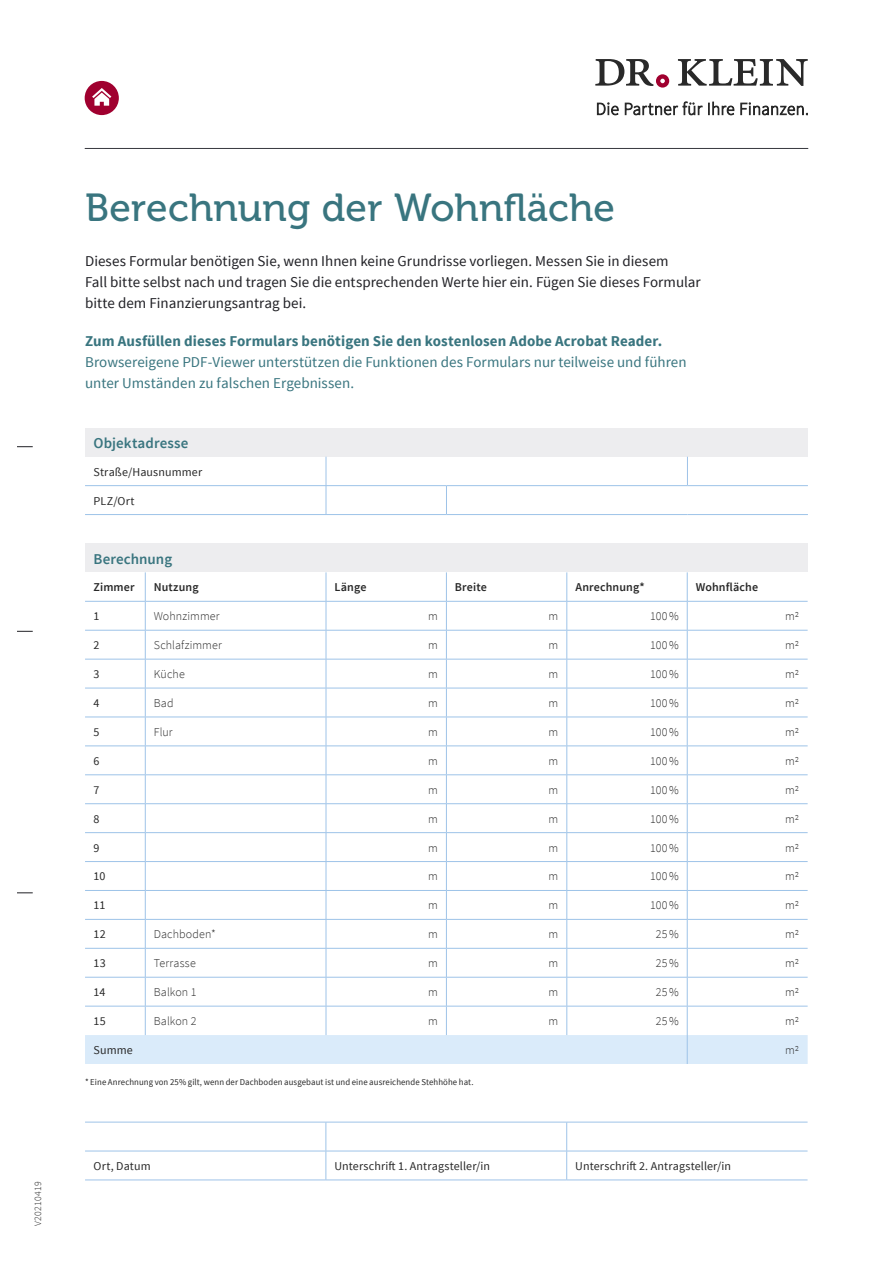
<style>
.page{position:relative;width:893px;height:1263px;background:#fff}
.page>*{position:absolute;margin:0;border:0;box-sizing:border-box;transform-origin:0 0}
.t1{font:39px "Museo 500";letter-spacing:.005em;color:#39757f}
.t2{font:15px/21px "Source Sans Pro";color:#202025}
.t3{font:15px/21px "Source Sans Pro";letter-spacing:.005em;color:#39757f}
.t4{font:700 15px "Source Sans Pro";letter-spacing:.005em;color:#39757f}
.t5{font:600 15px "Source Sans Pro";letter-spacing:.005em;color:#39757f}
.t6{font:300 12px "Source Sans Pro";letter-spacing:.005em;color:#292929}
.t7{font:12px "Source Sans Pro";letter-spacing:.01em;color:#292929}
.t8{font:600 12px "Source Sans Pro";letter-spacing:.01em;color:#292929}
.t9{font:300 9.75px "Source Sans Pro";letter-spacing:.035em;color:#292929}
.t10{font:9px "Source Sans Pro";letter-spacing:.01em;color:#292929}
</style>
<div class="page">
<svg style="left:17px;top:446px;width:16px;height:1px"></svg>
<svg style="left:17px;top:892px;width:16px;height:1px"></svg>
<svg style="left:17px;top:631px;width:16px;height:1px"></svg>
<hr style="left:85px;top:148px;width:723px;height:1px;background:#36373e">
<svg style="left:595px;top:59px;width:74px;height:29px"></svg>
<svg style="left:678px;top:59px;width:130px;height:27px"></svg>
<svg style="left:597px;top:103px;width:21px;height:12px"></svg>
<svg style="left:625px;top:102px;width:77px;height:13px"></svg>
<svg style="left:708px;top:102px;width:26px;height:13px"></svg>
<svg style="left:740px;top:103px;width:68px;height:12px"></svg>
<div style="left:85px;top:81px;width:34px;height:34px;background:#a0002f;border-radius:50%"></div>
<svg style="left:92px;top:88px;width:19px;height:18px"></svg>
<div style="left:85px;top:428px;width:723px;height:29px;background:#ededef"></div>
<svg style="left:687px;top:457px;width:1px;height:28px"></svg>
<hr style="left:85px;top:485px;width:241px;height:1px;background:#9ec3e8">
<hr style="left:326px;top:485px;width:120px;height:1px;background:#9ec3e8">
<svg style="left:326px;top:457px;width:1px;height:57px"></svg>
<hr style="left:446px;top:485px;width:241px;height:1px;background:#9ec3e8">
<svg style="left:446px;top:486px;width:1px;height:28px"></svg>
<hr style="left:687px;top:485px;width:121px;height:1px;background:#9ec3e8">
<hr style="left:85px;top:514px;width:241px;height:1px;background:#9ec3e8">
<hr style="left:326px;top:514px;width:120px;height:1px;background:#9ec3e8">
<hr style="left:446px;top:514px;width:241px;height:1px;background:#9ec3e8">
<hr style="left:687px;top:514px;width:121px;height:1px;background:#9ec3e8">
<div style="left:85px;top:543px;width:723px;height:29px;background:#ededef"></div>
<svg style="left:85px;top:572px;width:723px;height:492px"></svg>
<hr style="left:85px;top:1179px;width:241px;height:1px;background:#9ec3e8">
<hr style="left:326px;top:1179px;width:241px;height:1px;background:#9ec3e8">
<hr style="left:567px;top:1179px;width:240px;height:1px;background:#9ec3e8">
<hr style="left:85px;top:1122px;width:241px;height:1px;background:#9ec3e8">
<hr style="left:326px;top:1122px;width:241px;height:1px;background:#9ec3e8">
<svg style="left:326px;top:1122px;width:1px;height:57px"></svg>
<hr style="left:567px;top:1122px;width:240px;height:1px;background:#9ec3e8">
<svg style="left:566px;top:1122px;width:1px;height:57px"></svg>
<hr style="left:85px;top:1151px;width:241px;height:1px;background:#9ec3e8">
<hr style="left:326px;top:1151px;width:241px;height:1px;background:#9ec3e8">
<hr style="left:567px;top:1151px;width:240px;height:1px;background:#9ec3e8">
<p class="t9" style="left:32px;top:1226px;width:46px;rotate:-90deg">V20210419</p>
<h1 class="t1" style="left:85px;top:186px;width:531px">Berechnung der Wohnfläche</h1>
<p class="t2" style="left:85px;top:250px;width:617px">Dieses Formular benötigen Sie, wenn Ihnen keine Grundrisse vorliegen. Messen Sie in diesem<br>Fall bitte selbst nach und tragen Sie die entsprechenden Werte hier ein. Fügen Sie dieses Formular bitte dem Finanzierungsantrag bei.</p>
<p class="t4" style="left:85px;top:331px;width:579px">Zum Ausfüllen dieses Formulars benötigen Sie den kostenlosen Adobe Acrobat Reader.</p>
<p class="t3" style="left:85px;top:351px;width:603px">Browsereigene PDF-Viewer unterstützen die Funktionen des Formulars nur teilweise und führen unter Umständen zu falschen Ergebnissen.</p>
<p class="t5" style="left:94px;top:433px;width:96px">Objektadresse</p>
<p class="t7" style="left:94px;top:464px;width:110px">Straße/Hausnummer</p>
<p class="t7" style="left:94px;top:493px;width:43px">PLZ/Ort</p>
<p class="t5" style="left:94px;top:549px;width:80px">Berechnung</p>
<p class="t8" style="left:94px;top:580px;width:43px">Zimmer</p>
<p class="t8" style="left:154px;top:580px;width:46px">Nutzung</p>
<p class="t8" style="left:334px;top:580px;width:33px">Länge</p>
<p class="t8" style="left:455px;top:580px;width:34px">Breite</p>
<p class="t8" style="left:575px;top:580px;width:71px">Anrechnung*</p>
<p class="t8" style="left:696px;top:580px;width:64px">Wohnfläche</p>
<p class="t7" style="left:94px;top:609px;width:7px">1</p>
<p class="t6" style="left:154px;top:609px;width:67px">Wohnzimmer</p>
<p class="t6" style="left:428px;top:609px;width:11px">m</p>
<p class="t6" style="left:549px;top:609px;width:11px">m</p>
<p class="t6" style="left:650px;top:609px;width:30px">100%</p>
<p class="t6" style="left:785px;top:609px;width:16px">m2</p>
<p class="t7" style="left:94px;top:638px;width:7px">2</p>
<p class="t6" style="left:154px;top:638px;width:70px">Schlafzimmer</p>
<p class="t6" style="left:428px;top:638px;width:11px">m</p>
<p class="t6" style="left:549px;top:638px;width:11px">m</p>
<p class="t6" style="left:650px;top:638px;width:30px">100%</p>
<p class="t6" style="left:785px;top:638px;width:16px">m2</p>
<p class="t7" style="left:94px;top:667px;width:7px">3</p>
<p class="t6" style="left:154px;top:667px;width:33px">Küche</p>
<p class="t6" style="left:428px;top:667px;width:11px">m</p>
<p class="t6" style="left:549px;top:667px;width:11px">m</p>
<p class="t6" style="left:650px;top:667px;width:30px">100%</p>
<p class="t6" style="left:785px;top:667px;width:16px">m2</p>
<p class="t7" style="left:94px;top:695px;width:7px">4</p>
<p class="t6" style="left:154px;top:696px;width:21px">Bad</p>
<p class="t6" style="left:428px;top:696px;width:11px">m</p>
<p class="t6" style="left:549px;top:696px;width:11px">m</p>
<p class="t6" style="left:650px;top:696px;width:30px">100%</p>
<p class="t6" style="left:785px;top:696px;width:16px">m2</p>
<p class="t7" style="left:94px;top:724px;width:7px">5</p>
<p class="t6" style="left:154px;top:725px;width:20px">Flur</p>
<p class="t6" style="left:428px;top:725px;width:11px">m</p>
<p class="t6" style="left:549px;top:725px;width:11px">m</p>
<p class="t6" style="left:650px;top:725px;width:30px">100%</p>
<p class="t6" style="left:785px;top:725px;width:16px">m2</p>
<p class="t7" style="left:94px;top:753px;width:7px">6</p>
<p class="t6" style="left:428px;top:753px;width:11px">m</p>
<p class="t6" style="left:549px;top:753px;width:11px">m</p>
<p class="t6" style="left:650px;top:753px;width:30px">100%</p>
<p class="t6" style="left:785px;top:753px;width:16px">m2</p>
<p class="t7" style="left:94px;top:782px;width:7px">7</p>
<p class="t6" style="left:428px;top:782px;width:11px">m</p>
<p class="t6" style="left:549px;top:782px;width:11px">m</p>
<p class="t6" style="left:650px;top:782px;width:30px">100%</p>
<p class="t6" style="left:785px;top:782px;width:16px">m2</p>
<p class="t7" style="left:94px;top:811px;width:7px">8</p>
<p class="t6" style="left:428px;top:811px;width:11px">m</p>
<p class="t6" style="left:549px;top:811px;width:11px">m</p>
<p class="t6" style="left:650px;top:811px;width:30px">100%</p>
<p class="t6" style="left:785px;top:811px;width:16px">m2</p>
<p class="t7" style="left:94px;top:840px;width:7px">9</p>
<p class="t6" style="left:428px;top:840px;width:11px">m</p>
<p class="t6" style="left:549px;top:840px;width:11px">m</p>
<p class="t6" style="left:650px;top:840px;width:30px">100%</p>
<p class="t6" style="left:785px;top:840px;width:16px">m2</p>
<p class="t7" style="left:94px;top:869px;width:13px">10</p>
<p class="t6" style="left:428px;top:869px;width:11px">m</p>
<p class="t6" style="left:549px;top:869px;width:11px">m</p>
<p class="t6" style="left:650px;top:869px;width:30px">100%</p>
<p class="t6" style="left:785px;top:869px;width:16px">m2</p>
<p class="t7" style="left:94px;top:898px;width:13px">11</p>
<p class="t6" style="left:428px;top:898px;width:11px">m</p>
<p class="t6" style="left:549px;top:898px;width:11px">m</p>
<p class="t6" style="left:650px;top:898px;width:30px">100%</p>
<p class="t6" style="left:785px;top:898px;width:16px">m2</p>
<p class="t7" style="left:94px;top:927px;width:14px">12</p>
<p class="t6" style="left:154px;top:927px;width:64px">Dachboden*</p>
<p class="t6" style="left:428px;top:927px;width:11px">m</p>
<p class="t6" style="left:549px;top:927px;width:11px">m</p>
<p class="t6" style="left:656px;top:927px;width:25px">25%</p>
<p class="t6" style="left:785px;top:927px;width:16px">m2</p>
<p class="t7" style="left:94px;top:956px;width:14px">13</p>
<p class="t6" style="left:154px;top:956px;width:44px">Terrasse</p>
<p class="t6" style="left:428px;top:956px;width:11px">m</p>
<p class="t6" style="left:549px;top:956px;width:11px">m</p>
<p class="t6" style="left:656px;top:956px;width:25px">25%</p>
<p class="t6" style="left:785px;top:956px;width:16px">m2</p>
<p class="t7" style="left:94px;top:985px;width:13px">14</p>
<p class="t6" style="left:154px;top:985px;width:44px">Balkon 1</p>
<p class="t6" style="left:428px;top:985px;width:11px">m</p>
<p class="t6" style="left:549px;top:985px;width:11px">m</p>
<p class="t6" style="left:656px;top:985px;width:25px">25%</p>
<p class="t6" style="left:785px;top:985px;width:16px">m2</p>
<p class="t7" style="left:94px;top:1013px;width:14px">15</p>
<p class="t6" style="left:154px;top:1014px;width:44px">Balkon 2</p>
<p class="t6" style="left:428px;top:1014px;width:11px">m</p>
<p class="t6" style="left:549px;top:1014px;width:11px">m</p>
<p class="t6" style="left:656px;top:1014px;width:25px">25%</p>
<p class="t6" style="left:785px;top:1014px;width:16px">m2</p>
<p class="t7" style="left:94px;top:1042px;width:41px">Summe</p>
<p class="t6" style="left:785px;top:1043px;width:16px">m2</p>
<p class="t10" style="left:85px;top:1076px;width:390px">* Eine Anrechnung von 25% gilt, wenn der Dachboden ausgebaut ist und eine ausreichende Stehhöhe hat.</p>
<p class="t7" style="left:94px;top:1158px;width:59px">Ort, Datum</p>
<p class="t7" style="left:334px;top:1158px;width:157px">Unterschrift 1. Antragsteller/in</p>
<p class="t7" style="left:575px;top:1158px;width:157px">Unterschrift 2. Antragsteller/in</p>
</div>
